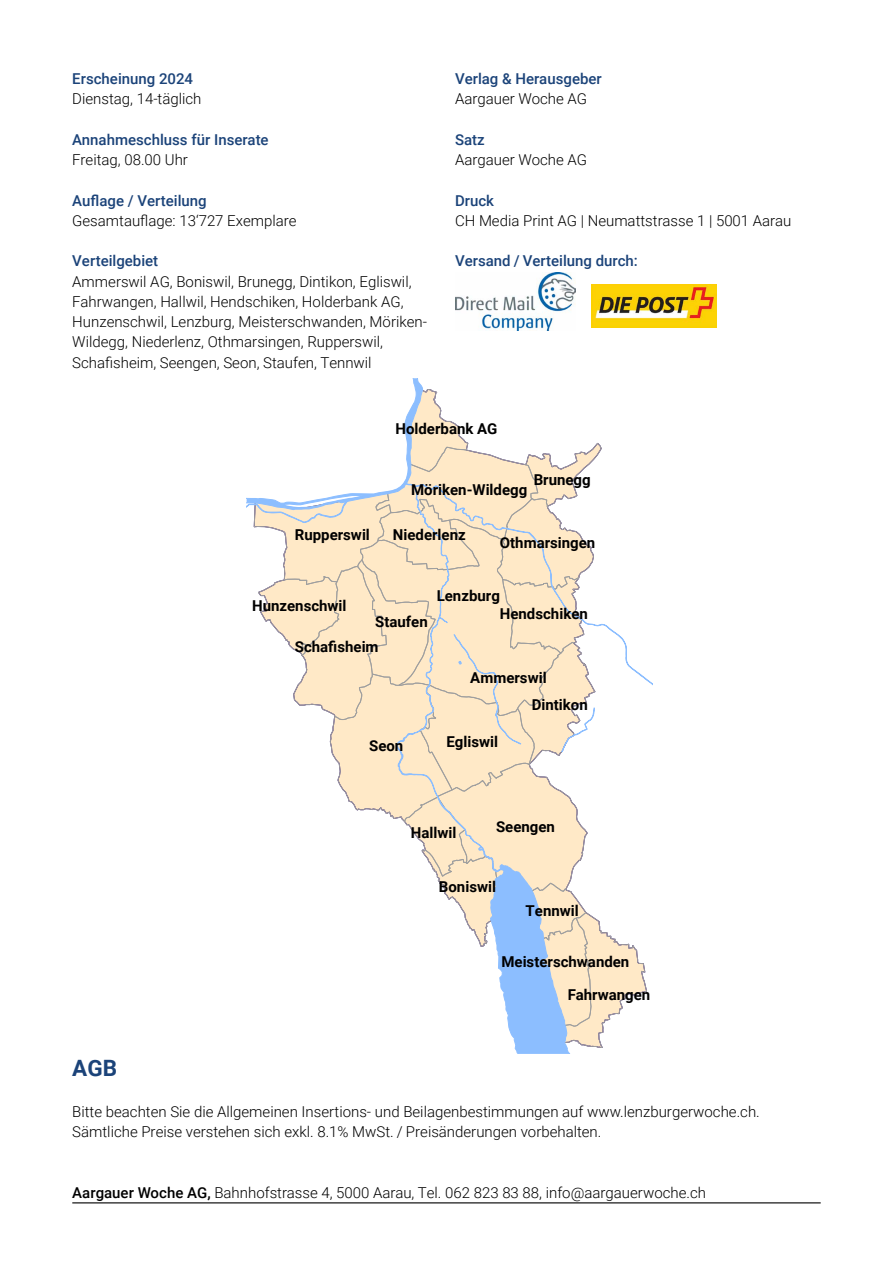
<style>
.page{position:relative;width:893px;height:1263px;background:#fff}
.page>*{position:absolute;margin:0;border:0;box-sizing:border-box;transform-origin:0 0}
.t1{font:700 22.5px "Roboto";color:#1b4379}
.t2{font:300 15px/20.2px "Roboto";color:#000}
.t3{font:700 15px "Roboto";color:#000}
.t4{font:500 15px "Roboto";color:#1b4379}
.s1{font-weight:500}
</style>
<div class="page">
<hr style="left:72px;top:1202px;width:749px;height:1px;background:#000">
<img style="left:592px;top:284px;width:125px;height:43px">
<img style="left:455px;top:273px;width:120px;height:57px">
<svg style="left:247px;top:378px;width:405px;height:676px"></svg>
<p class="t4" style="left:72px;top:68px;width:122px">Erscheinung 2024</p>
<p class="t2" style="left:72px;top:88px;width:131px">Dienstag, 14-täglich</p>
<p class="t4" style="left:72px;top:129px;width:198px">Annahmeschluss für Inserate</p>
<p class="t2" style="left:72px;top:149px;width:117px">Freitag, 08.00 Uhr</p>
<p class="t4" style="left:72px;top:190px;width:136px">Auflage / Verteilung</p>
<p class="t2" style="left:72px;top:210px;width:226px">Gesamtauflage: 13‘727 Exemplare</p>
<p class="t4" style="left:72px;top:250px;width:87px">Verteilgebiet</p>
<p class="t2" style="left:72px;top:271px;width:356px">Ammerswil AG, Boniswil, Brunegg, Dintikon, Egliswil, Fahrwangen, Hallwil, Hendschiken, Holderbank AG, Hunzenschwil, Lenzburg, Meisterschwanden, Möriken-Wildegg, Niederlenz, Othmarsingen, Rupperswil, Schafisheim, Seengen, Seon, Staufen, Tennwil</p>
<p class="t4" style="left:455px;top:68px;width:148px">Verlag &amp; Herausgeber</p>
<p class="t2" style="left:455px;top:88px;width:134px">Aargauer Woche AG</p>
<p class="t4" style="left:455px;top:129px;width:31px">Satz</p>
<p class="t2" style="left:455px;top:149px;width:134px">Aargauer Woche AG</p>
<p class="t4" style="left:455px;top:190px;width:41px">Druck</p>
<p class="t2" style="left:455px;top:210px;width:338px">CH Media Print AG | Neumattstrasse 1 | 5001 Aarau</p>
<p class="t4" style="left:455px;top:250px;width:184px">Versand / Verteilung durch:</p>
<p class="t3" style="left:295px;top:524px;width:77px">Rupperswil</p>
<p class="t3" style="left:395px;top:419px;width:104px">Holderbank AG</p>
<p class="t3" style="left:534px;top:469px;width:59px">Brunegg</p>
<p class="t3" style="left:411px;top:479px;width:118px">Möriken-Wildegg</p>
<p class="t3" style="left:393px;top:524px;width:74px">Niederlenz</p>
<p class="t3" style="left:500px;top:532px;width:97px">Othmarsingen</p>
<p class="t3" style="left:252px;top:595px;width:96px">Hunzenschwil</p>
<p class="t3" style="left:375px;top:611px;width:54px">Staufen</p>
<p class="t3" style="left:295px;top:636px;width:85px">Schafisheim</p>
<p class="t3" style="left:437px;top:585px;width:65px">Lenzburg</p>
<p class="t3" style="left:500px;top:603px;width:89px">Hendschiken</p>
<p class="t3" style="left:470px;top:667px;width:78px">Ammerswil</p>
<p class="t3" style="left:532px;top:694px;width:58px">Dintikon</p>
<p class="t3" style="left:369px;top:735px;width:36px">Seon</p>
<p class="t3" style="left:446px;top:731px;width:53px">Egliswil</p>
<p class="t3" style="left:411px;top:822px;width:47px">Hallwil</p>
<p class="t3" style="left:496px;top:816px;width:60px">Seengen</p>
<p class="t3" style="left:439px;top:876px;width:59px">Boniswil</p>
<p class="t3" style="left:526px;top:900px;width:55px">Tennwil</p>
<p class="t3" style="left:501px;top:951px;width:129px">Meisterschwanden</p>
<p class="t3" style="left:568px;top:984px;width:84px">Fahrwangen</p>
<h1 class="t1" style="left:72px;top:1053px;width:46px">AGB</h1>
<p class="t2" style="left:72px;top:1101px;width:689px">Bitte beachten Sie die Allgemeinen Insertions- und Beilagenbestimmungen auf www.lenzburgerwoche.ch.<br>Sämtliche Preise verstehen sich exkl. 8.1% MwSt. / Preisänderungen vorbehalten.</p>
<p class="t2" style="left:72px;top:1182px;width:635px"><span class="s1">Aargauer Woche AG,</span> Bahnhofstrasse 4, 5000 Aarau, Tel. 062 823 83 88, info@aargauerwoche.ch</p>
</div>
